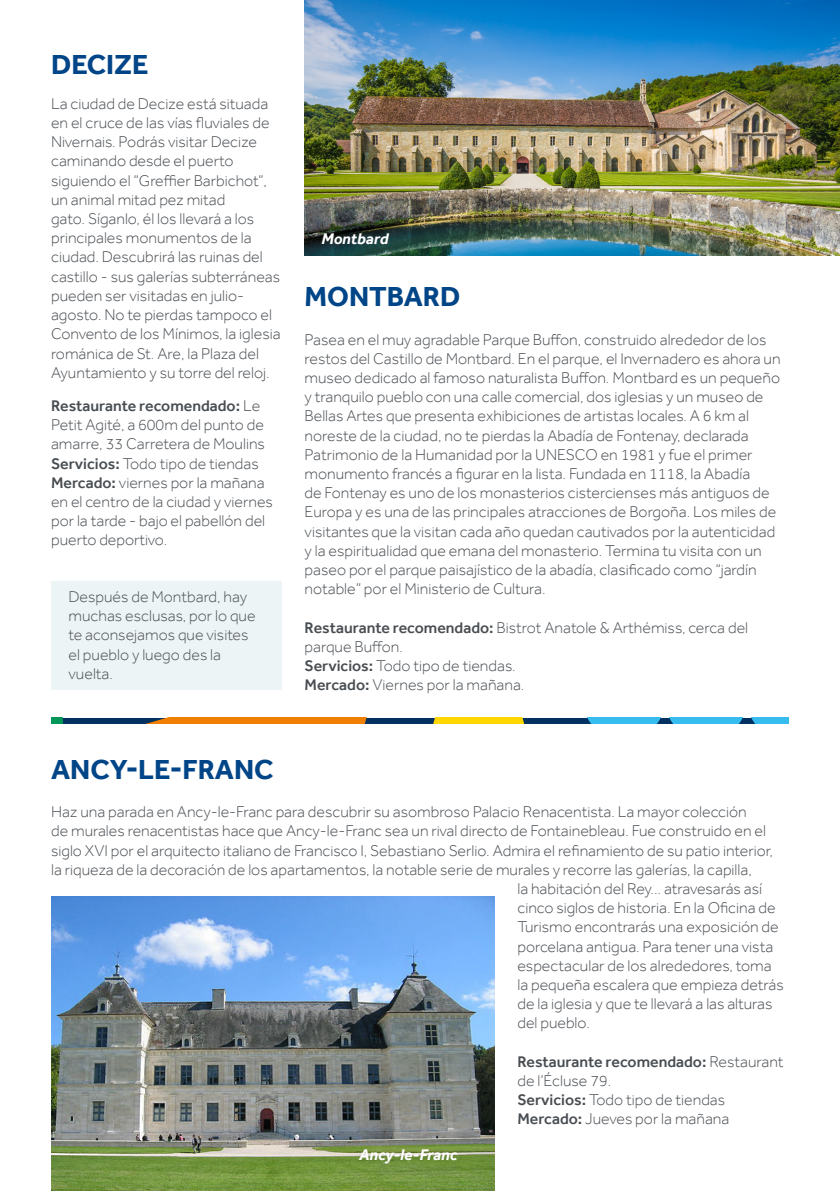
<style>
.page{position:relative;width:840px;height:1191px;background:#fff}
.page>*{position:absolute;margin:0;border:0;box-sizing:border-box;transform-origin:0 0}
.t1{font:700 28.2px "Effra";color:#004587}
.t2{font:300 16px/19.2px "Effra";color:#484d52}
.t3{font:500 15.8px "Effra";color:#484d52}
.t4{font:italic 700 15.8px "Effra";color:#fff}
.s1{font-weight:300;font-size:16px}
.s2{font-weight:500;font-size:15.8px}
</style>
<div class="page">
<div style="left:51px;top:581px;width:231px;height:108px;background:#edf4f5"></div>
<img style="left:304px;top:0;width:535px;height:255px">
<img style="left:51px;top:896px;width:443px;height:295px">
<div style="left:51px;top:717px;width:737px;height:6px;background:#003160"></div>
<svg style="left:51px;top:717px;width:19px;height:6px"></svg>
<svg style="left:412px;top:717px;width:132px;height:6px"></svg>
<svg style="left:97px;top:717px;width:288px;height:6px"></svg>
<svg style="left:582px;top:717px;width:206px;height:6px"></svg>
<div style="left:312px;top:223px;width:86px;height:31px;background:#000;opacity:.05"></div>
<div style="left:349px;top:1138px;width:117px;height:33px;background:#000;opacity:.05"></div>
<h1 class="t1" style="left:51px;top:47px;width:99px">DECIZE</h1>
<p class="t2" style="left:51px;top:94px;width:231px">La ciudad de Decize está situada en el cruce de las vías fluviales de<br>Nivernais. Podrás visitar Decize caminando desde el puerto siguiendo el “Greffier Barbichot”, un animal mitad pez mitad<br>gato. Síganlo, él los llevará a los principales monumentos de la ciudad. Descubrirá las ruinas del castillo - sus galerías subterráneas pueden ser visitadas en julio&shy;agosto. No te pierdas tampoco el<br>Convento de los Mínimos, la iglesia románica de St. Are, la Plaza del<br>Ayuntamiento y su torre del reloj.</p>
<p class="t3" style="left:51px;top:396px;width:210px">Restaurante recomendado: <span class="s1">Le</span></p>
<p class="t2" style="left:51px;top:415px;width:223px">Petit Agité, a 600m del punto de amarre, 33 Carretera de Moulins<br><span class="s2">Servicios:</span> Todo tipo de tiendas<br><span class="s2">Mercado:</span> viernes por la mañana en el centro de la ciudad y viernes por la tarde - bajo el pabellón del puerto deportivo.</p>
<p class="t2" style="left:69px;top:587px;width:188px">Después de Montbard, hay muchas esclusas, por lo que te aconsejamos que visites el pueblo y luego des la vuelta.</p>
<p class="t4" style="left:321px;top:229px;width:68px">Montbard</p>
<h1 class="t1" style="left:304px;top:279px;width:157px">MONTBARD</h1>
<p class="t2" style="left:304px;top:329px;width:477px">Pasea en el muy agradable Parque Buffon, construido alrededor de los restos del Castillo de Montbard. En el parque, el Invernadero es ahora un museo dedicado al famoso naturalista Buffon. Montbard es un pequeño y tranquilo pueblo con una calle comercial, dos iglesias y un museo de Bellas Artes que presenta exhibiciones de artistas locales. A 6 km al noreste de la ciudad, no te pierdas la Abadía de Fontenay, declarada Patrimonio de la Humanidad por la UNESCO en 1981 y fue el primer monumento francés a figurar en la lista. Fundada en 1118, la Abadía<br>de Fontenay es uno de los monasterios cistercienses más antiguos de Europa y es una de las principales atracciones de Borgoña. Los miles de visitantes que la visitan cada año quedan cautivados por la autenticidad y la espiritualidad que emana del monasterio. Termina tu visita con un paseo por el parque paisajístico de la abadía, clasificado como “jardín notable” por el Ministerio de Cultura.</p>
<p class="t2" style="left:304px;top:617px;width:445px"><span class="s2">Restaurante recomendado:</span> Bistrot Anatole &amp; Arthémiss, cerca del parque Buffon.<br><span class="s2">Servicios:</span> Todo tipo de tiendas.<br><span class="s2">Mercado:</span> Viernes por la mañana.</p>
<h1 class="t1" style="left:51px;top:752px;width:224px">ANCY-LE-FRANC</h1>
<p class="t2" style="left:51px;top:802px;width:696px">Haz una parada en Ancy-le-Franc para descubrir su asombroso Palacio Renacentista. La mayor colección</p>
<p class="t2" style="left:51px;top:821px;width:716px">de murales renacentistas hace que Ancy-le-Franc sea un rival directo de Fontainebleau. Fue construido en el</p>
<p class="t2" style="left:51px;top:840px;width:723px">siglo XVI por el arquitecto italiano de Francisco I, Sebastiano Serlio. Admira el refinamiento de su patio interior,</p>
<p class="t2" style="left:51px;top:859px;width:702px">la riqueza de la decoración de los apartamentos, la notable serie de murales y recorre las galerías, la capilla,</p>
<p class="t2" style="left:517px;top:879px;width:246px">la habitación del Rey... atravesarás así</p>
<p class="t2" style="left:517px;top:898px;width:260px">cinco siglos de historia. En la Oficina de</p>
<p class="t2" style="left:517px;top:917px;width:263px">Turismo encontrarás una exposición de</p>
<p class="t2" style="left:517px;top:936px;width:257px">porcelana antigua. Para tener una vista</p>
<p class="t2" style="left:517px;top:955px;width:256px">espectacular de los alrededores, toma</p>
<p class="t2" style="left:517px;top:975px;width:268px">la pequeña escalera que empieza detrás</p>
<p class="t2" style="left:517px;top:994px;width:256px">de la iglesia y que te llevará a las alturas</p>
<p class="t2" style="left:517px;top:1013px;width:74px">del pueblo.</p>
<p class="t3" style="left:517px;top:1052px;width:267px">Restaurante recomendado: <span class="s1">Restaurant</span></p>
<p class="t2" style="left:517px;top:1071px;width:213px">de l’Écluse 79.<br><span class="s2">Servicios:</span> Todo tipo de tiendas<br><span class="s2">Mercado:</span> Jueves por la mañana</p>
<p class="t4" style="left:359px;top:1145px;width:100px">Ancy-le-Franc</p>
</div>
